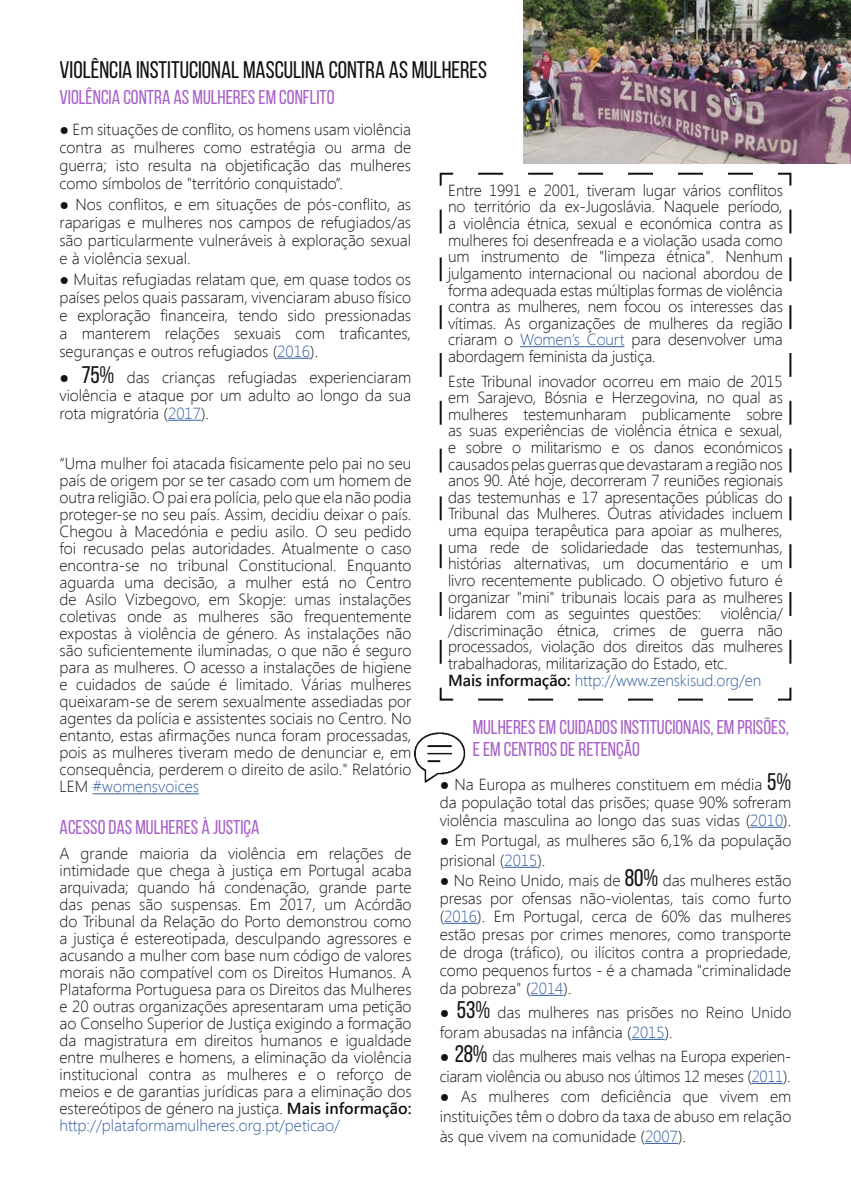
<style>
.page{position:relative;width:851px;height:1191px;background:#fff}
.page>*{position:absolute;margin:0;border:0;box-sizing:border-box;transform-origin:0 0}
.t1{font:24px "Bebas Neue";color:#111212}
.t2{font:20px/22px "Bebas Neue";color:#a961c9}
.t3{font:300 16px/17px "Segoe UI";letter-spacing:-.01em;color:#111212;text-align:justify}
.s1{color:#335e9e}
.s2{font-family:"Bebas Neue";font-weight:400;font-size:24px}
.s3{font-weight:600}
</style>
<div class="page">
<img style="left:523px;top:0;width:327px;height:163px">
<img style="left:414px;top:732px;width:52px;height:51px">
<hr style="left:277px;top:358px;width:33px;height:1px;background:#335e9e">
<hr style="left:168px;top:420px;width:33px;height:1px;background:#335e9e">
<svg style="left:439px;top:172px;width:353px;height:529px"></svg>
<hr style="left:520px;top:346px;width:104px;height:1px;background:#335e9e">
<hr style="left:93px;top:793px;width:106px;height:1px;background:#335e9e">
<hr style="left:750px;top:827px;width:33px;height:1px;background:#335e9e">
<hr style="left:504px;top:867px;width:33px;height:1px;background:#335e9e">
<hr style="left:444px;top:923px;width:33px;height:1px;background:#335e9e">
<hr style="left:530px;top:995px;width:33px;height:1px;background:#335e9e">
<hr style="left:631px;top:1039px;width:33px;height:1px;background:#335e9e">
<hr style="left:751px;top:1083px;width:32px;height:1px;background:#335e9e">
<hr style="left:645px;top:1143px;width:33px;height:1px;background:#335e9e">
<h1 class="t1" style="left:60px;top:57px;width:429px">VIOLÊNCIA INSTITUCIONAL MASCULINA CONTRA AS MULHERES</h1>
<p class="t2" style="left:60px;top:86px;width:276px">VIOLÊNCIA CONTRA AS MULHERES EM CONFLITO</p>
<p class="t3" style="left:59px;top:119px;width:353px;line-height:18px">● Em situações de conflito, os homens usam violência contra as mulheres como estratégia ou arma de guerra; isto resulta na objetificação das mulheres como símbolos de "território conquistado”.</p>
<p class="t3" style="left:59px;top:194px;width:353px;line-height:18px">● Nos conflitos, e em situações de pós-conflito, as raparigas e mulheres nos campos de refugiados/as são particularmente vulneráveis à exploração sexual e à violência sexual.</p>
<p class="t3" style="left:59px;top:269px;width:353px;line-height:18px">● Muitas refugiadas relatam que, em quase todos os países pelos quais passaram, vivenciaram abuso físico e exploração financeira, tendo sido pressionadas a manterem relações sexuais com traficantes, seguranças e outros refugiados (<span class="s1">2016</span>).</p>
<p class="t3" style="left:59px;top:367px;width:353px;line-height:18px">● <span class="s2">75%</span> das crianças refugiadas experienciaram violência e ataque por um adulto ao longo da sua rota migratória (<span class="s1">2017</span>).</p>
<p class="t3" style="left:448px;top:181px;width:336px">Entre 1991 e 2001, tiveram lugar vários conflitos no território da ex-Jugoslávia. Naquele período, a violência étnica, sexual e económica contra as mulheres foi desenfreada e a violação usada como um instrumento de "limpeza étnica". Nenhum julgamento internacional ou nacional abordou de forma adequada estas múltiplas formas de violência contra as mulheres, nem focou os interesses das vítimas. As organizações de mulheres da região criaram o <span class="s1">Women’s Court</span> para desenvolver uma abordagem feminista da justiça.</p>
<p class="t3" style="left:448px;top:372px;width:336px;text-align:left">Este Tribunal inovador ocorreu em maio de 2015 em Sarajevo, Bósnia e Herzegovina, no qual as mulheres testemunharam publicamente sobre as suas experiências de violência étnica e sexual, e sobre o militarismo e os danos económicos causados pelas guerras que devastaram a região nos anos 90. Até hoje, decorreram 7 reuniões regionais das testemunhas e 17 apresentações públicas do Tribunal das Mulheres. Outras atividades incluem uma equipa terapêutica para apoiar as mulheres, uma rede de solidariedade das testemunhas, histórias alternativas, um documentário e um livro recentemente publicado. O objetivo futuro é organizar "mini" tribunais locais para as mulheres lidarem com as seguintes questões: violência/ /discriminação étnica, crimes de guerra não processados, violação dos direitos das mulheres trabalhadoras, militarização do Estado, etc.<br><span class="s3">Mais informação:</span> <span class="s1">http://www.zenskisud.org/en</span></p>
<p class="t3" style="left:60px;top:454px;width:353px">“Uma mulher foi atacada fisicamente pelo pai no seu país de origem por se ter casado com um homem de outra religião. O pai era polícia, pelo que ela não podia proteger-se no seu país. Assim, decidiu deixar o país.<br>Chegou à Macedónia e pediu asilo. O seu pedido foi recusado pelas autoridades. Atualmente o caso encontra-se no tribunal Constitucional. Enquanto aguarda uma decisão, a mulher está no Centro de Asilo Vizbegovo, em Skopje: umas instalações coletivas onde as mulheres são frequentemente expostas à violência de género. As instalações não são suficientemente iluminadas, o que não é seguro para as mulheres. O acesso a instalações de higiene e cuidados de saúde é limitado. Várias mulheres queixaram-se de serem sexualmente assediadas por agentes da polícia e assistentes sociais no Centro. No entanto, estas afirmações nunca foram processadas, pois as mulheres tiveram medo de denunciar e, em consequência, perderem o direito de asilo." Relatório LEM <span class="s1">#womensvoices</span></p>
<p class="t2" style="left:472px;top:715px;width:317px">MULHERES EM CUIDADOS INSTITUCIONAIS, EM PRISÕES,<br>E EM CENTROS DE RETENÇÃO</p>
<p class="t3" style="left:439px;top:774px;width:353px;line-height:18px">● Na Europa as mulheres constituem em média <span class="s2">5% </span>da população total das prisões; quase 90% sofreram violência masculina ao longo das suas vidas (<span class="s1">2010</span>).</p>
<p class="t3" style="left:439px;top:829px;width:353px;line-height:20px">● Em Portugal, as mulheres são 6,1% da população prisional (<span class="s1">2015</span>).</p>
<p class="t3" style="left:439px;top:870px;width:353px;line-height:18px">● No Reino Unido, mais de <span class="s2">80%</span> das mulheres estão presas por ofensas não-violentas, tais como furto (<span class="s1">2016</span>). Em Portugal, cerca de 60% das mulheres estão presas por crimes menores, como transporte de droga (tráfico), ou ilícitos contra a propriedade, como pequenos furtos - é a chamada "criminalidade da pobreza" (<span class="s1">2014</span>).</p>
<p class="t3" style="left:439px;top:1001px;width:353px;line-height:20px">● <span class="s2">53%</span> das mulheres nas prisões no Reino Unido foram abusadas na infância (<span class="s1">2015</span>).</p>
<p class="t3" style="left:439px;top:1045px;width:353px;line-height:20px">● <span class="s2">28%</span> das mulheres mais velhas na Europa experien&shy;ciaram violência ou abuso nos últimos 12 meses (<span class="s1">2011</span>).</p>
<p class="t3" style="left:439px;top:1085px;width:353px;line-height:20px">● As mulheres com deficiência que vivem em instituições têm o dobro da taxa de abuso em relação às que vivem na comunidade (<span class="s1">2007</span>).</p>
<p class="t2" style="left:60px;top:815px;width:202px">ACESSO DAS MULHERES À JUSTIÇA</p>
<p class="t3" style="left:60px;top:844px;width:353px">A grande maioria da violência em relações de intimidade que chega à justiça em Portugal acaba arquivada; quando há condenação, grande parte das penas são suspensas. Em 2017, um Acórdão do Tribunal da Relação do Porto demonstrou como a justiça é estereotipada, desculpando agressores e acusando a mulher com base num código de valores morais não compatível com os Direitos Humanos. A Plataforma Portuguesa para os Direitos das Mulheres e 20 outras organizações apresentaram uma petição ao Conselho Superior de Justiça exigindo a formação da magistratura em direitos humanos e igualdade entre mulheres e homens, a eliminação da violência institucional contra as mulheres e o reforço de meios e de garantias jurídicas para a eliminação dos estereótipos de género na justiça. <span class="s3">Mais informação: </span><span class="s1">http://plataformamulheres.org.pt/peticao/</span></p>
</div>
